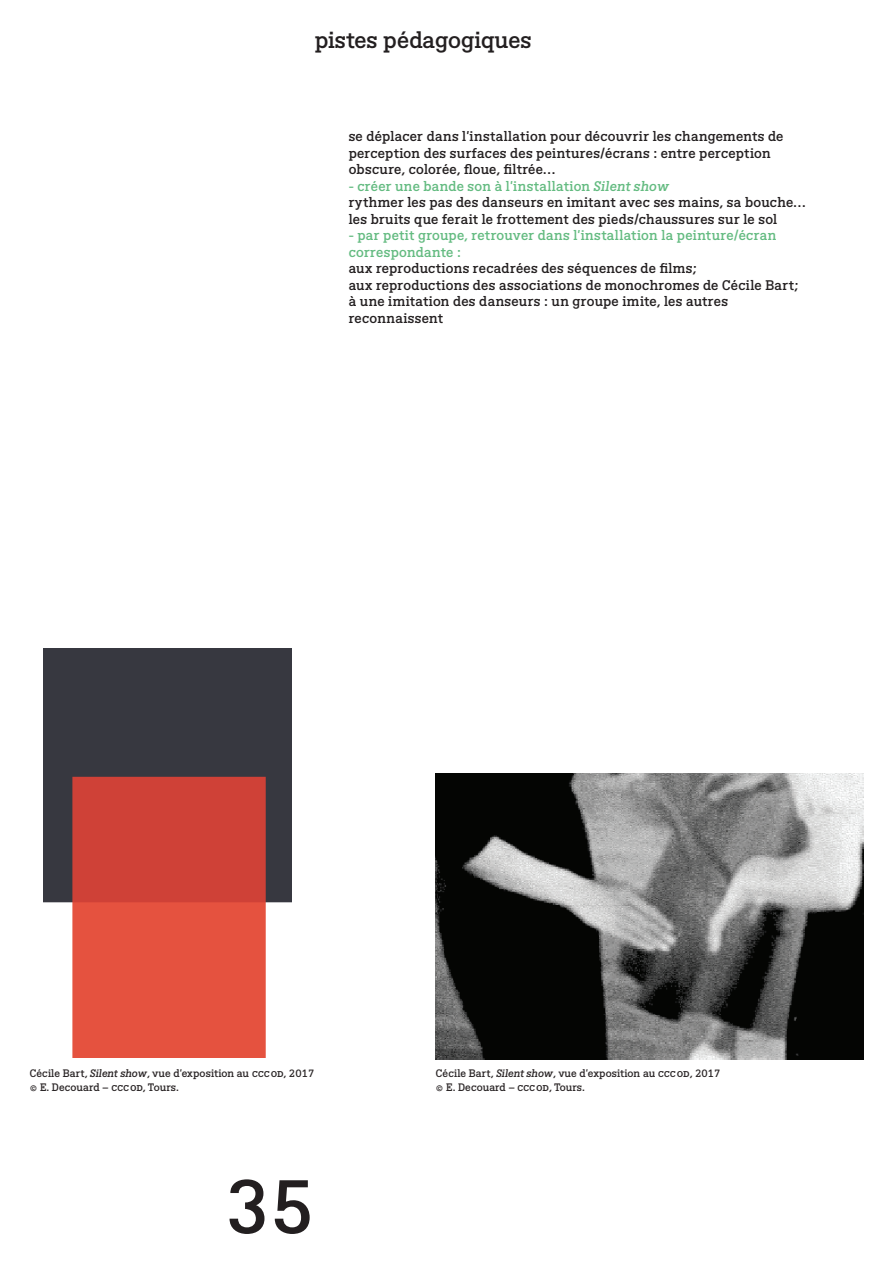
<style>
.page{position:relative;width:893px;height:1263px;background:#fff}
.page>*{position:absolute;margin:0;border:0;box-sizing:border-box;transform-origin:0 0}
.t1{font:75px "BVHCCCOD Titrage";color:#231f20}
.t2{font:22.5px "BVHCCCOD";color:#231f20}
.t3{font:13.5px/16.5px "BVHCCCOD";letter-spacing:.015em;color:#231f20}
.t4{font:13.5px/16.5px "BVHCCCOD";letter-spacing:.015em;color:#64bb81}
.t5{font:10.5px/13.5px "BVHCCCOD";letter-spacing:.01em;color:#2a2526}
.s1{color:#64bb81}
.s2{font-style:italic;color:#64bb81}
.s3{font-style:italic}
</style>
<div class="page">
<img style="left:44px;top:649px;width:248px;height:409px">
<img style="left:436px;top:773px;width:427px;height:286px">
<h2 class="t2" style="left:315px;top:25px;width:218px">pistes pédagogiques</h2>
<p class="t3" style="left:349px;top:129px;width:436px">se déplacer dans l'installation pour découvrir les changements de perception des surfaces des peintures/écrans : entre perception obscure, colorée, floue, filtrée…</p>
<p class="t3" style="left:349px;top:179px;width:458px"><span class="s1">- créer une bande son à l'installation</span> <span class="s2">Silent show<br></span>rythmer les pas des danseurs en imitant avec ses mains, sa bouche… les bruits que ferait le frottement des pieds/chaussures sur le sol</p>
<p class="t4" style="left:349px;top:228px;width:429px">- par petit groupe, retrouver dans l'installation la peinture/écran correspondante :</p>
<p class="t3" style="left:349px;top:261px;width:451px">aux reproductions recadrées des séquences de films;<br>aux reproductions des associations de monochromes de Cécile Bart; à une imitation des danseurs : un groupe imite, les autres reconnaissent</p>
<p class="t5" style="left:30px;top:1067px;width:286px">Cécile Bart, <span class="s3">Silent show</span>, vue d'exposition au cccod, 2017 © E. Decouard – cccod, Tours.</p>
<p class="t5" style="left:436px;top:1067px;width:286px">Cécile Bart, <span class="s3">Silent show</span>, vue d'exposition au cccod, 2017 © E. Decouard – cccod, Tours.</p>
<h1 class="t1" style="left:225px;top:1157px;width:91px">35</h1>
</div>
